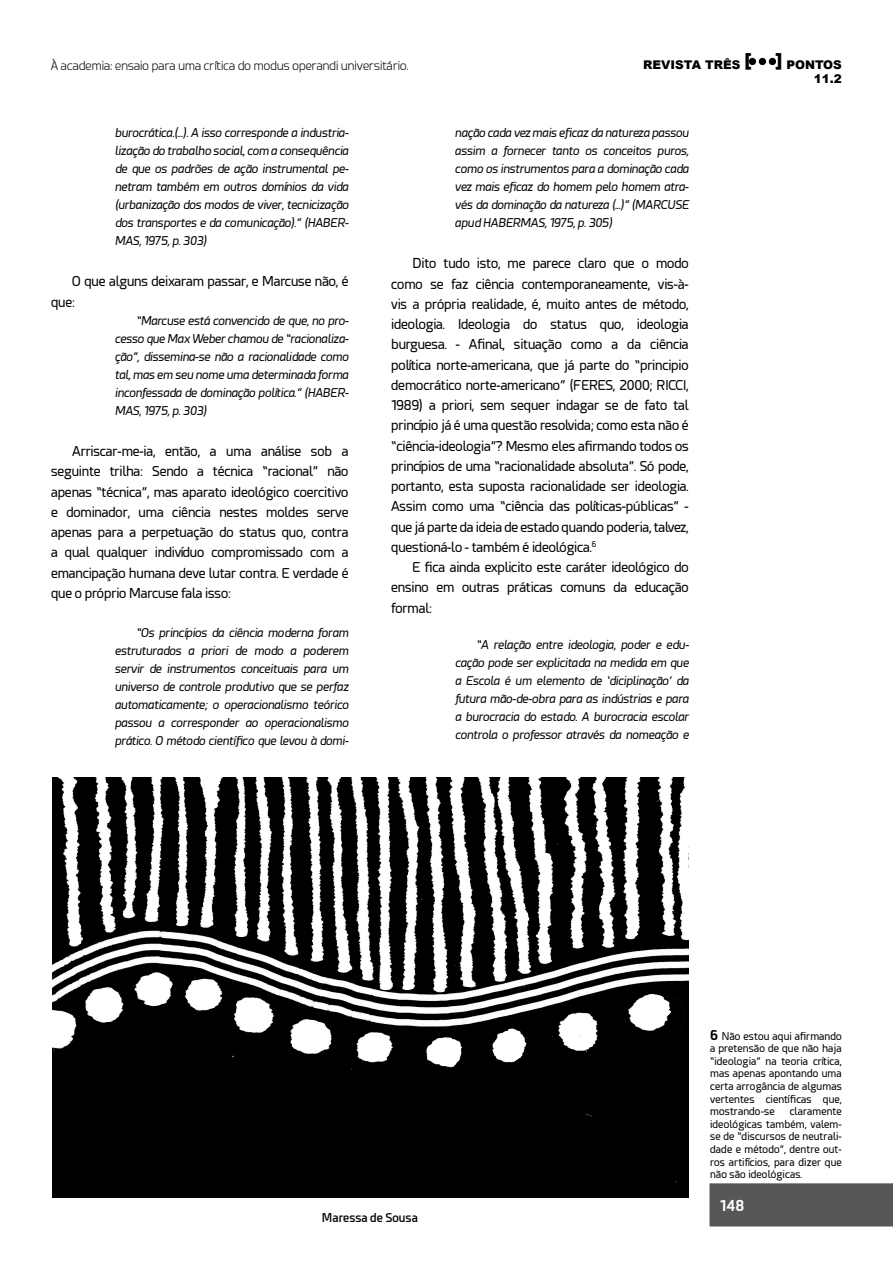
<style>
.page{position:relative;width:893px;height:1276px;background:#fff}
.page>*{position:absolute;margin:0;border:0;box-sizing:border-box;transform-origin:0 0}
.t1{font:700 15px "Esphimere";color:#fff}
.t2{font:13.5px/20.2px "Esphimere";letter-spacing:-.02em;color:#000;text-align:justify}
.t3{font:italic 12px/18px "Esphimere";letter-spacing:-.02em;color:#000;text-align:justify}
.t4{font:300 12px "Esphimere";color:#000}
.t5{font:900 12px/14.4px "Arial";color:#000;text-align:right}
.t6{font:600 12px "Esphimere";color:#000}
.t7{font:10.5px/12.6px "Esphimere";color:#000;text-align:justify}
.s1{font-weight:700;font-size:13.5px}
</style>
<div class="page">
<div style="left:709px;top:1183px;width:184px;height:43px;background:#565659;border:2px solid #565659"></div>
<div style="left:749px;top:58px;width:7px;height:7px;border:2px solid #000;border-radius:50%"></div>
<div style="left:759px;top:58px;width:7px;height:7px;border:2px solid #000;border-radius:50%"></div>
<svg style="left:750px;top:59px;width:23px;height:5px"></svg>
<div style="left:769px;top:58px;width:7px;height:7px;border:2px solid #000;border-radius:50%"></div>
<svg style="left:892px;top:1183px;width:1px;height:43px"></svg>
<img style="left:52px;top:777px;width:637px;height:420px">
<p class="t4" style="left:51px;top:58px;width:359px">À academia: ensaio para uma crítica do modus operandi universitário.</p>
<p class="t5" style="left:643px;top:57px;width:110px">REVISTA TRÊS <sup>[</sup></p>
<p class="t5" style="left:775px;top:57px;width:68px"><sup>]</sup> PONTOS<br>11.2</p>
<p class="t3" style="left:115px;top:123px;width:235px">burocrática.(...). A isso corresponde a industria&shy;lização do trabalho social, com a consequência de que os padrões de ação instrumental pe&shy;netram também em outros domínios da vida (urbanização dos modos de viver, tecnicização dos transportes e da comunicação).” (HABER-MAS, 1975, p. 303)</p>
<p class="t2" style="left:51px;top:271px;width:299px;text-indent:21px">O que alguns deixaram passar, e Marcuse não, é que:</p>
<p class="t3" style="left:115px;top:311px;width:235px;text-indent:21px">“Marcuse está convencido de que, no pro&shy;cesso que Max Weber chamou de “racionaliza&shy;ção”, dissemina-se não a racionalidade como tal, mas em seu nome uma determinada forma inconfessada de dominação política.” (HABER-MAS, 1975, p. 303)</p>
<p class="t2" style="left:51px;top:441px;width:299px;text-indent:21px">Arriscar-me-ia, então, a uma análise sob a seguinte trilha: Sendo a técnica “racional” não apenas “técnica”, mas aparato ideológico coercitivo e dominador, uma ciência nestes moldes serve apenas para a perpetuação do status quo, contra a qual qualquer indivíduo compromissado com a emancipação humana deve lutar contra. E verdade é que o próprio Marcuse fala isso:</p>
<p class="t3" style="left:115px;top:624px;width:235px;text-indent:21px">“Os princípios da ciência moderna foram estruturados a priori de modo a poderem servir de instrumentos conceituais para um universo de controle produtivo que se perfaz automaticamente; o operacionalismo teórico passou a corresponder ao operacionalismo prático. O método científico que levou à domi-</p>
<p class="t3" style="left:455px;top:123px;width:235px">nação cada vez mais eficaz da natureza passou assim a fornecer tanto os conceitos puros, como os instrumentos para a dominação cada vez mais eficaz do homem pelo homem atra&shy;vés da dominação da natureza (...)” (MARCUSE apud HABERMAS, 1975, p. 305)</p>
<p class="t2" style="left:391px;top:253px;width:299px;text-indent:21px">Dito tudo isto, me parece claro que o modo como se faz ciência contemporaneamente, vis-à&shy;vis a própria realidade, é, muito antes de método, ideologia. Ideologia do status quo, ideologia burguesa. - Afinal, situação como a da ciência política norte-americana, que já parte do “principio democrático norte-americano” (FERES, 2000; RICCI, 1989) a priori, sem sequer indagar se de fato tal princípio já é uma questão resolvida; como esta não é “ciência-ideologia”? Mesmo eles afirmando todos os princípios de uma “racionalidade absoluta”. Só pode, portanto, esta suposta racionalidade ser ideologia.<br>Assim como uma “ciência das políticas-públicas” - que já parte da ideia de estado quando poderia, talvez, questioná-lo - também é ideológica.<sup>6</sup></p>
<p class="t2" style="left:391px;top:557px;width:299px;text-indent:21px">E fica ainda explicito este caráter ideológico do ensino em outras práticas comuns da educação formal:</p>
<p class="t3" style="left:455px;top:635px;width:235px;text-indent:21px">“A relação entre ideologia, poder e edu&shy;cação pode ser explicitada na medida em que a Escola é um elemento de ‘diciplinação’ da futura mão-de-obra para as indústrias e para a burocracia do estado. A burocracia escolar controla o professor através da nomeação e</p>
<p class="t6" style="left:322px;top:1210px;width:98px">Maressa de Sousa</p>
<p class="t7" style="left:710px;top:1029px;width:133px"><span class="s1">6</span> Não estou aqui afirmando a pretensão de que não haja “ideologia” na teoria crítica, mas apenas apontando uma certa arrogância de algumas vertentes científicas que, mostrando-se</p>
<p class="t7" style="left:710px;top:1105px;width:133px;text-indent:80px">claramente ideológicas também, valem&shy;se de “discursos de neutrali&shy;dade e método”, dentre out&shy;ros artifícios, para dizer que não são ideológicas.</p>
<p class="t1" style="left:720px;top:1196px;width:26px">148</p>
</div>
